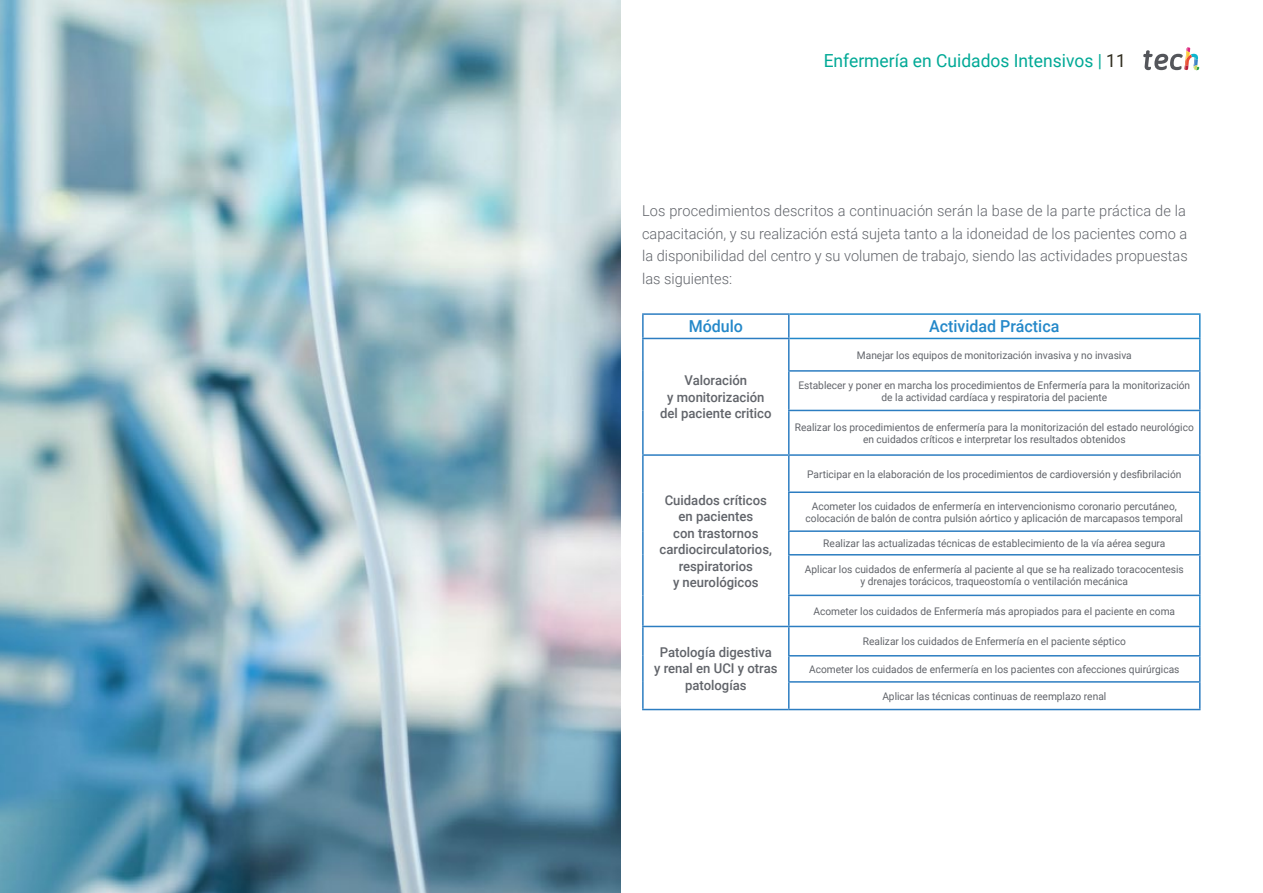
<style>
.page{position:relative;width:1263px;height:893px;background:#fff}
.page>*{position:absolute;margin:0;border:0;box-sizing:border-box;transform-origin:0 0}
.t1{font:18px "Roboto";color:#00a996}
.t2{font:500 16.5px "Roboto";color:#2488c9}
.t3{font:300 15px/22.5px "Roboto";color:#61646a;text-align:justify}
.t4{font:500 13.5px/16.5px "Roboto";color:#61646a;text-align:center}
.t5{font:10.5px/12px "Roboto";color:#61646a;text-align:center}
.s1{color:#312e20}
</style>
<div class="page">
<img style="left:0;top:0;width:621px;height:893px">
<svg style="left:1143px;top:47px;width:56px;height:24px"></svg>
<hr style="left:642px;top:709px;width:147px;height:1px;background:#2c7dc1">
<hr style="left:789px;top:313px;width:411px;height:2px;background:#2488c9">
<svg style="left:1199px;top:315px;width:1px;height:23px"></svg>
<hr style="left:789px;top:338px;width:411px;height:1px;background:#2287c9">
<hr style="left:1199px;top:339px;width:1px;height:31px;background:#2287c9">
<hr style="left:1199px;top:493px;width:1px;height:37px;background:#2287c9">
<hr style="left:1199px;top:596px;width:1px;height:30px;background:#2287c9">
<hr style="left:789px;top:626px;width:411px;height:1px;background:#2c7dc1">
<hr style="left:789px;top:709px;width:411px;height:1px;background:#2c7dc1">
<hr style="left:788px;top:655px;width:412px;height:1px;background:#2c7dc1">
<svg style="left:1199px;top:627px;width:1px;height:82px"></svg>
<hr style="left:788px;top:681px;width:412px;height:2px;background:#2c7dc1">
<hr style="left:642px;top:627px;width:2px;height:29px;background:#2c7dc1">
<hr style="left:642px;top:656px;width:2px;height:26px;background:#2c7dc1">
<hr style="left:642px;top:682px;width:2px;height:27px;background:#2c7dc1">
<svg style="left:788px;top:627px;width:1px;height:82px"></svg>
<hr style="left:1199px;top:555px;width:1px;height:40px;background:#2c7dc1">
<hr style="left:788px;top:595px;width:412px;height:1px;background:#2c7dc1">
<hr style="left:788px;top:530px;width:412px;height:2px;background:#2c7dc1">
<svg style="left:1199px;top:532px;width:1px;height:22px"></svg>
<hr style="left:788px;top:554px;width:412px;height:1px;background:#2c7dc1">
<hr style="left:642px;top:456px;width:2px;height:36px;background:#2c7dc1">
<hr style="left:642px;top:492px;width:2px;height:39px;background:#2c7dc1">
<hr style="left:788px;top:493px;width:1px;height:37px;background:#2c7dc1">
<hr style="left:642px;top:531px;width:2px;height:24px;background:#2c7dc1">
<svg style="left:788px;top:532px;width:1px;height:22px"></svg>
<hr style="left:642px;top:555px;width:2px;height:40px;background:#2c7dc1">
<hr style="left:788px;top:555px;width:1px;height:40px;background:#2c7dc1">
<hr style="left:642px;top:595px;width:2px;height:31px;background:#2c7dc1">
<hr style="left:788px;top:596px;width:1px;height:30px;background:#2c7dc1">
<hr style="left:642px;top:626px;width:147px;height:1px;background:#2c7dc1">
<hr style="left:788px;top:456px;width:1px;height:35px;background:#2c7dc1">
<hr style="left:1199px;top:456px;width:1px;height:35px;background:#2c7dc1">
<hr style="left:788px;top:491px;width:412px;height:2px;background:#2c7dc1">
<hr style="left:1199px;top:411px;width:1px;height:43px;background:#2c7dc1">
<hr style="left:789px;top:454px;width:411px;height:2px;background:#2c7dc1">
<hr style="left:788px;top:370px;width:412px;height:2px;background:#2c7dc1">
<hr style="left:1199px;top:372px;width:1px;height:38px;background:#2c7dc1">
<hr style="left:788px;top:410px;width:412px;height:1px;background:#2c7dc1">
<hr style="left:642px;top:339px;width:2px;height:32px;background:#2c7dc1">
<hr style="left:788px;top:339px;width:1px;height:31px;background:#2c7dc1">
<hr style="left:642px;top:371px;width:2px;height:39px;background:#2c7dc1">
<hr style="left:788px;top:372px;width:1px;height:38px;background:#2c7dc1">
<hr style="left:642px;top:410px;width:2px;height:44px;background:#2c7dc1">
<hr style="left:788px;top:411px;width:1px;height:43px;background:#2c7dc1">
<hr style="left:642px;top:454px;width:147px;height:2px;background:#2c7dc1">
<hr style="left:642px;top:313px;width:147px;height:2px;background:#2c7dc1">
<hr style="left:642px;top:315px;width:2px;height:23px;background:#2c7dc1">
<svg style="left:788px;top:315px;width:1px;height:23px"></svg>
<hr style="left:642px;top:338px;width:147px;height:1px;background:#2c7dc1">
<h1 class="t1" style="left:824px;top:48px;width:304px">Enfermería en Cuidados Intensivos | <span class="s1">11</span></h1>
<p class="t3" style="left:642px;top:199px;width:547px">Los procedimientos descritos a continuación serán la base de la parte práctica de la capacitación, y su realización está sujeta tanto a la idoneidad de los pacientes como a la disponibilidad del centro y su volumen de trabajo, siendo las actividades propuestas las siguientes:</p>
<h2 class="t2" style="left:689px;top:315px;width:56px">Módulo</h2>
<h2 class="t2" style="left:929px;top:315px;width:132px">Actividad Práctica</h2>
<p class="t4" style="left:660px;top:372px;width:113px">Valoración<br>y monitorización del paciente critico</p>
<p class="t4" style="left:660px;top:491px;width:114px">Cuidados críticos en pacientes<br>con trastornos cardiocirculatorios, respiratorios<br>y neurológicos</p>
<p class="t4" style="left:654px;top:643px;width:125px">Patología digestiva<br>y renal en UCI y otras patologías</p>
<p class="t5" style="left:857px;top:348px;width:276px">Manejar los equipos de monitorización invasiva y no invasiva</p>
<p class="t5" style="left:798px;top:378px;width:393px">Establecer y poner en marcha los procedimientos de Enfermería para la monitorización de la actividad cardíaca y respiratoria del paciente</p>
<p class="t5" style="left:795px;top:421px;width:400px">Realizar los procedimientos de enfermería para la monitorización del estado neurológico en cuidados críticos e interpretar los resultados obtenidos</p>
<p class="t5" style="left:807px;top:467px;width:376px">Participar en la elaboración de los procedimientos de cardioversión y desfibrilación</p>
<p class="t5" style="left:805px;top:499px;width:379px">Acometer los cuidados de enfermería en intervencionismo coronario percutáneo, colocación de balón de contra pulsión aórtico y aplicación de marcapasos temporal</p>
<p class="t5" style="left:823px;top:537px;width:344px">Realizar las actualizadas técnicas de establecimiento de la vía aérea segura</p>
<p class="t5" style="left:805px;top:563px;width:381px">Aplicar los cuidados de enfermería al paciente al que se ha realizado toracocentesis y drenajes torácicos, traqueostomía o ventilación mecánica</p>
<p class="t5" style="left:813px;top:605px;width:363px">Acometer los cuidados de Enfermería más apropiados para el paciente en coma</p>
<p class="t5" style="left:863px;top:635px;width:265px">Realizar los cuidados de Enfermería en el paciente séptico</p>
<p class="t5" style="left:809px;top:663px;width:372px">Acometer los cuidados de enfermería en los pacientes con afecciones quirúrgicas</p>
<p class="t5" style="left:882px;top:689px;width:225px">Aplicar las técnicas continuas de reemplazo renal</p>
</div>
